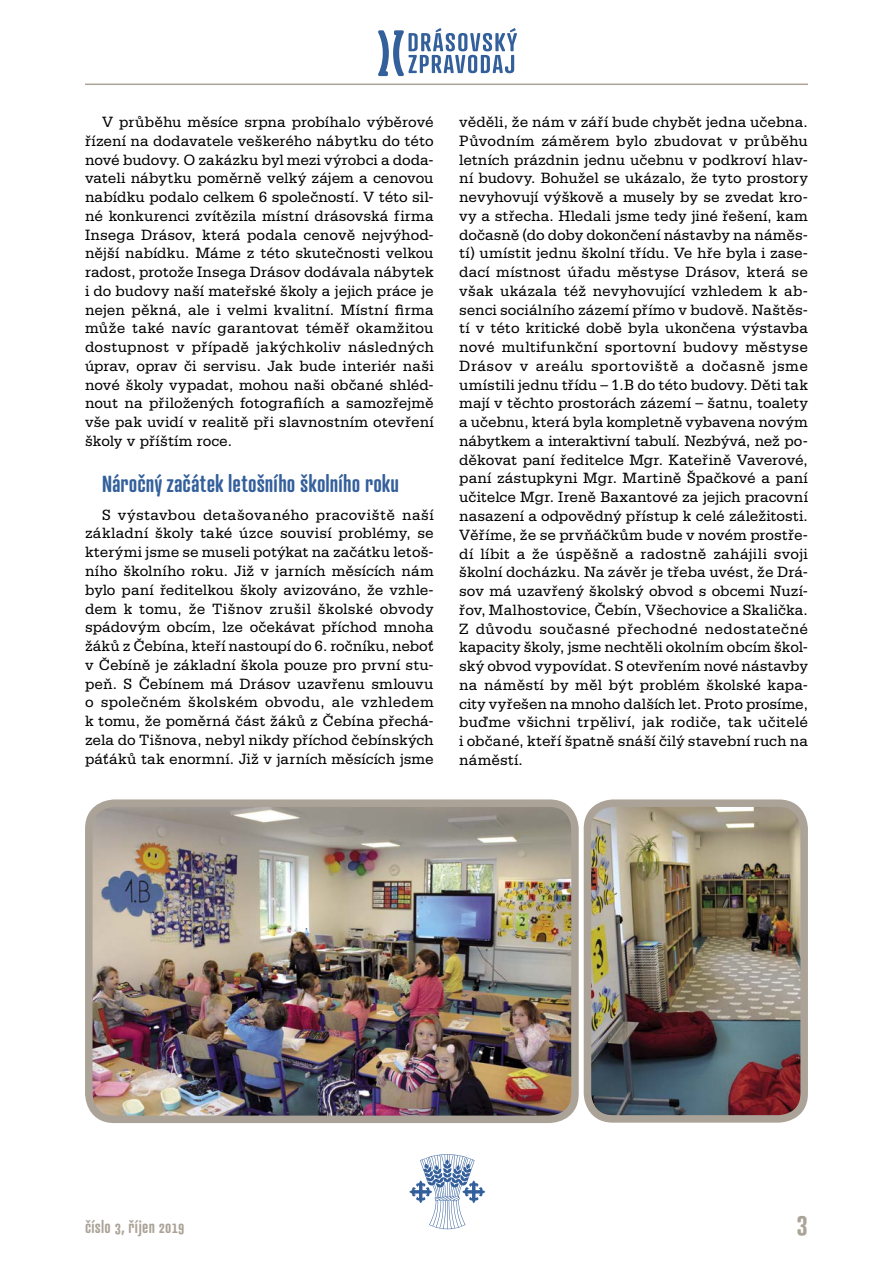
<style>
.page{position:relative;width:893px;height:1263px;background:#fff}
.page>*{position:absolute;margin:0;border:0;box-sizing:border-box;transform-origin:0 0}
.t1{font:600 30px "Atrament Std";color:#aba397}
.t2{font:600 22.5px "Atrament Std";color:#335f9b}
.t3{font:600 16.5px "Atrament Std";letter-spacing:.015em;color:#aba397}
.t4{font:15.75px/18.8px "Serifa CE";letter-spacing:.005em;color:#000;text-align:justify}
</style>
<div class="page">
<svg style="left:409px;top:1154px;width:76px;height:75px"></svg>
<svg style="left:378px;top:28px;width:139px;height:48px"></svg>
<hr style="left:85px;top:84px;width:723px;height:1px;background:#aba397">
<img style="left:94px;top:808px;width:476px;height:306px">
<div style="left:85px;top:799px;width:494px;height:324px;border:8px solid #aba397;border-radius:26px"></div>
<img style="left:593px;top:808px;width:206px;height:306px">
<div style="left:584px;top:799px;width:224px;height:324px;border:8px solid #aba397;border-radius:26px"></div>
<p class="t4" style="left:85px;top:112px;width:350px;text-indent:17px">V průběhu měsíce srpna probíhalo výběrové řízení na dodavatele veškerého nábytku do této nové budovy. O zakázku byl mezi výrobci a doda&shy;vateli nábytku poměrně velký zájem a cenovou nabídku podalo celkem 6 společností. V této sil&shy;né konkurenci zvítězila místní drásovská firma Insega Drásov, která podala cenově nejvýhod&shy;nější nabídku. Máme z této skutečnosti velkou radost, protože Insega Drásov dodávala nábytek i do budovy naší mateřské školy a jejich práce je nejen pěkná, ale i velmi kvalitní. Místní firma může také navíc garantovat téměř okamžitou dostupnost v případě jakýchkoliv následných úprav, oprav či servisu. Jak bude interiér naši nové školy vypadat, mohou naši občané shléd&shy;nout na přiložených fotografiích a samozřejmě vše pak uvidí v realitě při slavnostním otevření školy v příštím roce.</p>
<h2 class="t2" style="left:102px;top:469px;width:298px">Náročný začátek letošního školního roku</h2>
<p class="t4" style="left:85px;top:505px;width:350px;text-indent:17px">S výstavbou detašovaného pracoviště naší základní školy také úzce souvisí problémy, se kterými jsme se museli potýkat na začátku letoš&shy;ního školního roku. Již v jarních měsících nám bylo paní ředitelkou školy avizováno, že vzhle&shy;dem k tomu, že Tišnov zrušil školské obvody spádovým obcím, lze očekávat příchod mnoha žáků z Čebína, kteří nastoupí do 6. ročníku, neboť v Čebíně je základní škola pouze pro první stu&shy;peň. S Čebínem má Drásov uzavřenu smlouvu o společném školském obvodu, ale vzhledem k tomu, že poměrná část žáků z Čebína přechá&shy;zela do Tišnova, nebyl nikdy příchod čebínských páťáků tak enormní. Již v jarních měsících jsme</p>
<p class="t4" style="left:459px;top:112px;width:350px">věděli, že nám v září bude chybět jedna učebna.<br>Původním záměrem bylo zbudovat v průběhu letních prázdnin jednu učebnu v podkroví hlav&shy;ní budovy. Bohužel se ukázalo, že tyto prostory nevyhovují výškově a musely by se zvedat kro&shy;vy a střecha. Hledali jsme tedy jiné řešení, kam dočasně (do doby dokončení nástavby na náměs&shy;tí) umístit jednu školní třídu. Ve hře byla i zase&shy;dací místnost úřadu městyse Drásov, která se však ukázala též nevyhovující vzhledem k ab&shy;senci sociálního zázemí přímo v budově. Naštěs&shy;tí v této kritické době byla ukončena výstavba nové multifunkční sportovní budovy městyse Drásov v areálu sportoviště a dočasně jsme umístili jednu třídu – 1.B do této budovy. Děti tak mají v těchto prostorách zázemí – šatnu, toalety a učebnu, která byla kompletně vybavena novým nábytkem a interaktivní tabulí. Nezbývá, než po&shy;děkovat paní ředitelce Mgr. Kateřině Vaverové, paní zástupkyni Mgr. Martině Špačkové a paní učitelce Mgr. Ireně Baxantové za jejich pracovní nasazení a odpovědný přístup k celé záležitosti.<br>Věříme, že se prvňáčkům bude v novém prostře&shy;dí líbit a že úspěšně a radostně zahájili svoji školní docházku. Na závěr je třeba uvést, že Drá&shy;sov má uzavřený školský obvod s obcemi Nuzí&shy;řov, Malhostovice, Čebín, Všechovice a Skalička.<br>Z důvodu současné přechodné nedostatečné kapacity školy, jsme nechtěli okolním obcím škol&shy;ský obvod vypovídat. S otevřením nové nástavby na náměstí by měl být problém školské kapa&shy;city vyřešen na mnoho dalších let. Proto prosíme, buďme všichni trpěliví, jak rodiče, tak učitelé i občané, kteří špatně snáší čilý stavební ruch na náměstí.</p>
<p class="t3" style="left:85px;top:1216px;width:101px">číslo 3, říjen 2019</p>
<h1 class="t1" style="left:797px;top:1202px;width:13px">3</h1>
</div>
